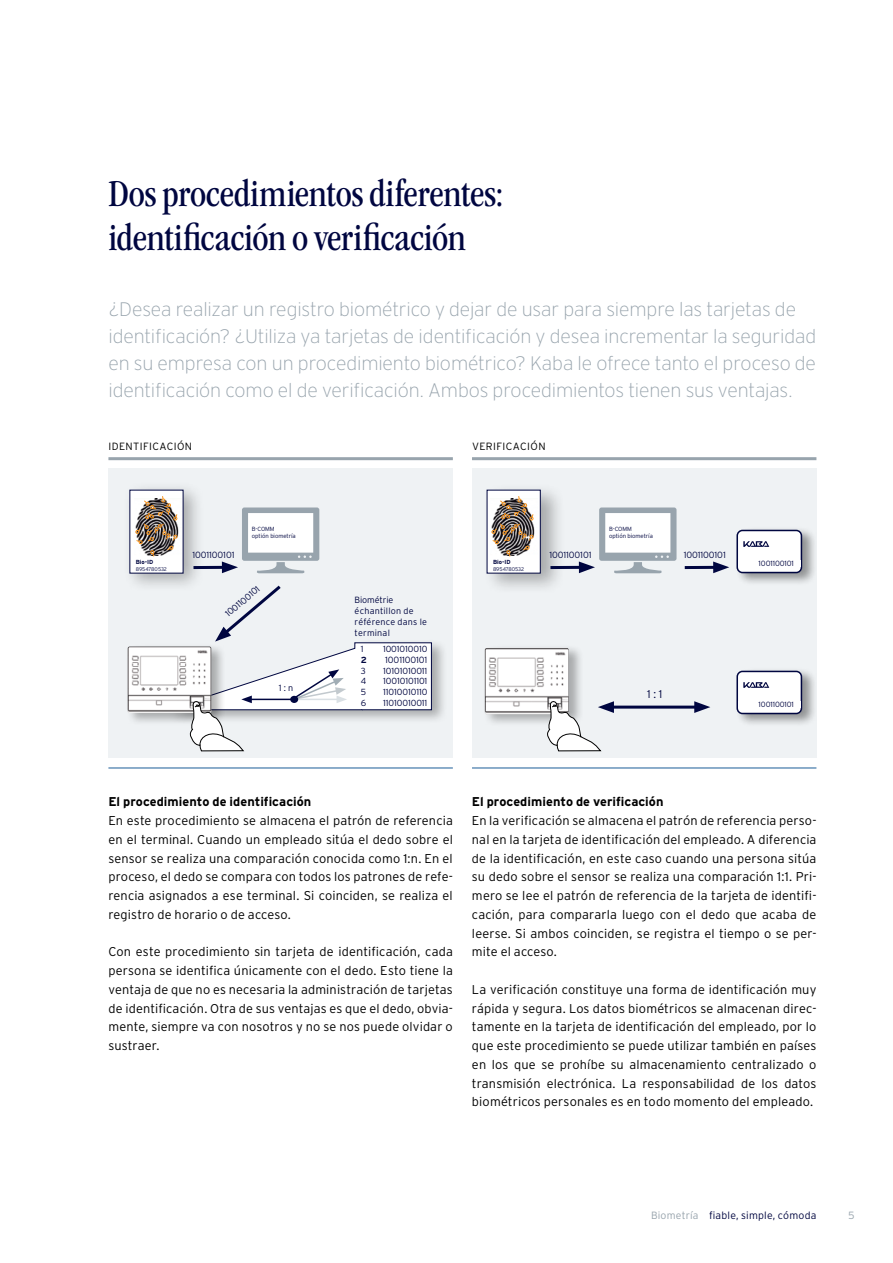
<style>
.page{position:relative;width:893px;height:1263px;background:#fff}
.page>*{position:absolute;margin:0;border:0;box-sizing:border-box;transform-origin:0 0}
.t1{font:condensed 39px/43.5px "ITC Garamond Std";letter-spacing:-.005em;color:#000640}
.t2{font:200 19.5px/27px "Interstate";letter-spacing:-.01em;color:#98a4ad}
.t3{font:300 12.75px/18.8px "Interstate";letter-spacing:.01em;color:#000;text-align:justify}
.t4{font:700 12.75px "Interstate";letter-spacing:.005em;color:#000}
.t5{font:300 11.4px "Interstate";color:#000640}
.t6{font:300 10.5px "Interstate";letter-spacing:.02em;color:#000640}
.t7{font:300 10.5px "Interstate";letter-spacing:.04em;color:#000}
.t8{font:300 10.5px "Interstate Tab";color:#98a4ad}
.t9{font:300 9px "Interstate";letter-spacing:-.01em;color:#000640}
.t10{font:300 9px/10.8px "Interstate";letter-spacing:.02em;color:#000640}
.t11{font:300 8.85px "Interstate";letter-spacing:-.01em;color:#000640}
.t12{font:700 8.85px "Interstate";color:#000640}
.t13{font:300 7.5px "Interstate";letter-spacing:-.01em;color:#000640}
.t14{font:300 6px/7.2px "Interstate";letter-spacing:-.01em;color:#000640}
.t15{font:700 5.85px "Interstate";color:#000640}
.t16{font:300 5.25px "Interstate";letter-spacing:-.02em;color:#000640}
.s1{color:#98a4ad}
</style>
<div class="page">
<div style="left:108px;top:469px;width:345px;height:289px;background:#eff2f4"></div>
<div style="left:472px;top:469px;width:344px;height:289px;background:#eff2f4"></div>
<hr style="left:108px;top:457px;width:345px;height:3px;background:#98a4ad">
<hr style="left:472px;top:457px;width:344px;height:3px;background:#98a4ad">
<hr style="left:108px;top:767px;width:345px;height:2px;background:#6793ba">
<hr style="left:472px;top:767px;width:344px;height:2px;background:#6793ba">
<div style="left:122px;top:480px;width:82px;height:112px;background:#000;opacity:.3"></div>
<div style="left:130px;top:490px;width:53px;height:83px;background:#fff"></div>
<div style="left:166px;top:638px;width:282px;height:86px;background:#000;opacity:.3"></div>
<hr style="left:195px;top:566px;width:33px;height:3px;background:#000640">
<svg style="left:222px;top:507px;width:97px;height:66px"></svg>
<img style="left:135px;top:498px;width:47px;height:58px">
<svg style="left:136px;top:496px;width:42px;height:61px"></svg>
<div style="left:126px;top:643px;width:101px;height:83px;background:#000;opacity:.3"></div>
<img style="left:128px;top:646px;width:36px;height:67px">
<svg style="left:164px;top:583px;width:268px;height:168px"></svg>
<div style="left:483px;top:483px;width:82px;height:111px;background:#000;opacity:.3"></div>
<div style="left:487px;top:490px;width:53px;height:83px;background:#fff"></div>
<hr style="left:608px;top:706px;width:92px;height:3px;background:#000640">
<svg style="left:694px;top:701px;width:16px;height:12px"></svg>
<hr style="left:552px;top:566px;width:33px;height:3px;background:#000640">
<svg style="left:579px;top:507px;width:97px;height:66px"></svg>
<hr style="left:686px;top:566px;width:33px;height:3px;background:#000640">
<svg style="left:713px;top:561px;width:16px;height:12px"></svg>
<img style="left:491px;top:525px;width:44px;height:10px">
<svg style="left:492px;top:496px;width:42px;height:61px"></svg>
<div style="left:735px;top:526px;width:82px;height:60px;background:#000;opacity:.4"></div>
<svg style="left:736px;top:530px;width:66px;height:43px"></svg>
<div style="left:738px;top:560px;width:63px;height:6px;background:#fff"></div>
<div style="left:735px;top:667px;width:82px;height:60px;background:#000;opacity:.4"></div>
<svg style="left:736px;top:671px;width:66px;height:43px"></svg>
<div style="left:738px;top:701px;width:63px;height:6px;background:#fff"></div>
<div style="left:483px;top:644px;width:101px;height:83px;background:#000;opacity:.3"></div>
<img style="left:485px;top:648px;width:84px;height:66px">
<svg style="left:547px;top:700px;width:67px;height:51px"></svg>
<h1 class="t1" style="left:108px;top:172px;width:397px">Dos procedimientos diferentes: identificación o verificación</h1>
<p class="t2" style="left:108px;top:295px;width:709px">¿Desea realizar un registro biométrico y dejar de usar para siempre las tarjetas de identificación? ¿Utiliza ya tarjetas de identificación y desea incrementar la seguridad en su empresa con un procedimiento biométrico? Kaba le ofrece tanto el proceso de identificación como el de verificación. Ambos procedimientos tienen sus ventajas.</p>
<p class="t7" style="left:108px;top:440px;width:83px">Identi ficación</p>
<p class="t7" style="left:472px;top:440px;width:73px">Veri ficación</p>
<p class="t14" style="left:252px;top:525px;width:45px">B-COMM<br>optión biometría</p>
<p class="t14" style="left:609px;top:525px;width:45px">B-COMM<br>optión biometría</p>
<p class="t15" style="left:136px;top:559px;width:19px">Bio-ID</p>
<p class="t16" style="left:136px;top:566px;width:33px">8954780532</p>
<p class="t9" style="left:192px;top:549px;width:44px">1001100101</p>
<p class="t9" style="left:223px;top:610px;width:44px;rotate:-40deg">1001100101</p>
<p class="t9" style="left:279px;top:682px;width:16px">1 : n</p>
<p class="t10" style="left:355px;top:595px;width:74px">Biométrie échantillon de référence dans le terminal</p>
<p class="t11" style="left:361px;top:644px;width:4px">1</p>
<p class="t11" style="left:383px;top:644px;width:46px">1001010010</p>
<p class="t12" style="left:361px;top:655px;width:8px">2</p>
<p class="t9" style="left:385px;top:654px;width:44px">1001100101</p>
<p class="t11" style="left:361px;top:665px;width:6px">3</p>
<p class="t11" style="left:383px;top:665px;width:46px">10101010011</p>
<p class="t11" style="left:361px;top:676px;width:7px">4</p>
<p class="t11" style="left:383px;top:676px;width:46px">10010101101</p>
<p class="t11" style="left:361px;top:686px;width:7px">5</p>
<p class="t11" style="left:383px;top:686px;width:46px">11010010110</p>
<p class="t11" style="left:361px;top:697px;width:7px">6</p>
<p class="t11" style="left:383px;top:697px;width:46px">11010010011</p>
<p class="t15" style="left:493px;top:559px;width:19px">Bio-ID</p>
<p class="t16" style="left:493px;top:566px;width:33px">8954780532</p>
<p class="t9" style="left:549px;top:549px;width:44px">1001100101</p>
<p class="t9" style="left:684px;top:549px;width:44px">1001100101</p>
<p class="t13" style="left:759px;top:558px;width:37px">1001100101</p>
<p class="t5" style="left:647px;top:687px;width:17px">1 : 1</p>
<p class="t13" style="left:759px;top:699px;width:37px">1001100101</p>
<p class="t4" style="left:108px;top:794px;width:204px">El procedimiento de identificación</p>
<p class="t3" style="left:108px;top:811px;width:346px">En este procedimiento se almacena el patrón de referencia en el terminal. Cuando un empleado sitúa el dedo sobre el sensor se realiza una comparación conocida como 1:n. En el proceso, el dedo se compara con todos los patrones de refe&shy;rencia asignados a ese terminal. Si coinciden, se realiza el registro de horario o de acceso.</p>
<p class="t3" style="left:108px;top:942px;width:346px">Con este procedimiento sin tarjeta de identificación, cada persona se identifica únicamente con el dedo. Esto tiene la ventaja de que no es necesaria la administración de tarjetas de identificación. Otra de sus ventajas es que el dedo, obvia&shy;mente, siempre va con nosotros y no se nos puede olvidar o sustraer.</p>
<p class="t4" style="left:472px;top:794px;width:193px">El procedimiento de verificación</p>
<p class="t3" style="left:472px;top:811px;width:346px">En la verificación se almacena el patrón de referencia perso&shy;nal en la tarjeta de identificación del empleado. A diferencia de la identificación, en este caso cuando una persona sitúa su dedo sobre el sensor se realiza una comparación 1:1. Pri&shy;mero se lee el patrón de referencia de la tarjeta de identifi&shy;cación, para compararla luego con el dedo que acaba de leerse. Si ambos coinciden, se registra el tiempo o se per&shy;mite el acceso.</p>
<p class="t3" style="left:472px;top:980px;width:346px">La verificación constituye una forma de identificación muy rápida y segura. Los datos biométricos se almacenan direc&shy;tamente en la tarjeta de identificación del empleado, por lo que este procedimiento se puede utilizar también en países en los que se prohíbe su almacenamiento centralizado o transmisión electrónica. La responsabilidad de los datos biométricos personales es en todo momento del empleado.</p>
<p class="t6" style="left:651px;top:1209px;width:167px"><span class="s1">Biometría</span> fiable, simple, cómoda</p>
<p class="t8" style="left:848px;top:1209px;width:8px">5</p>
</div>
